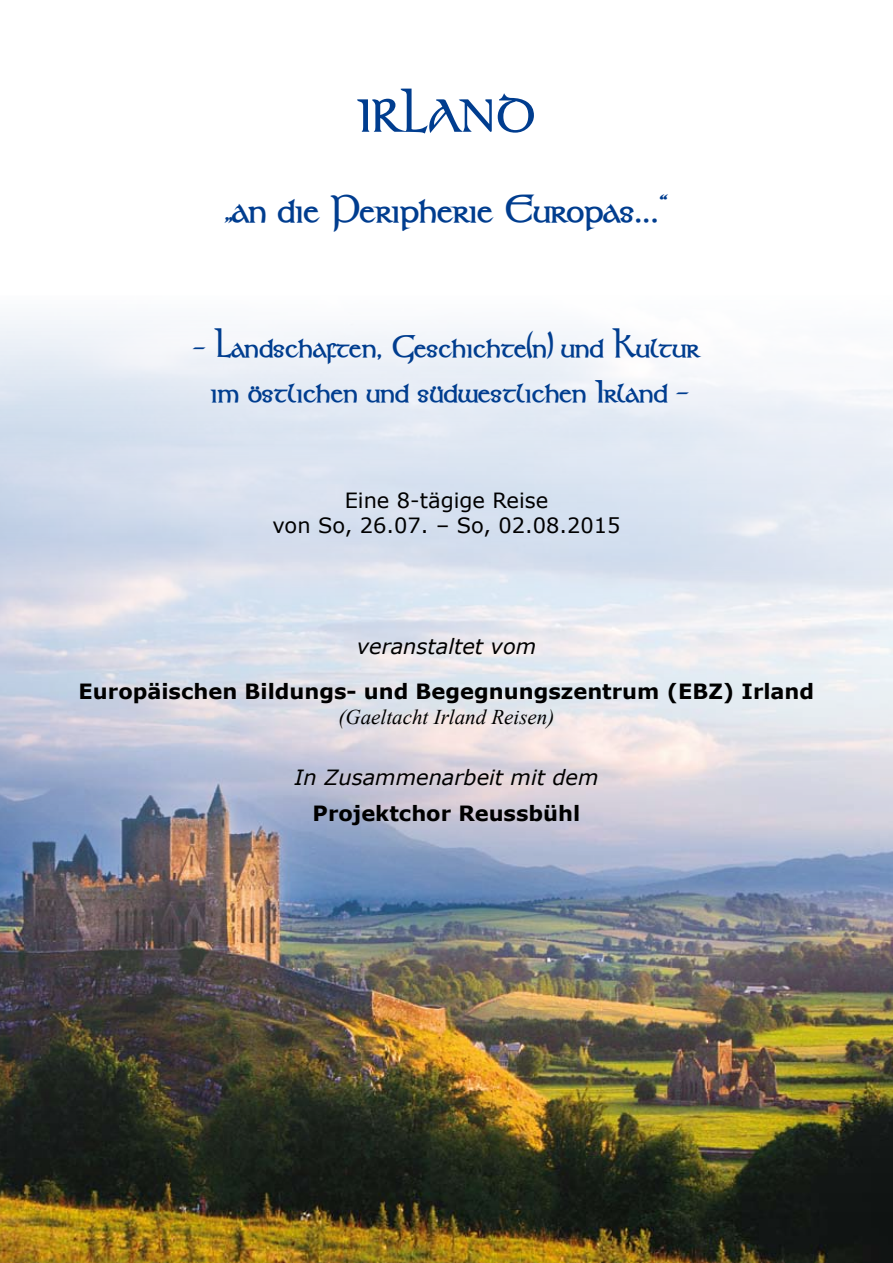
<style>
.page{position:relative;width:893px;height:1263px;background:#fff}
.page>*{position:absolute;margin:0;border:0;box-sizing:border-box;transform-origin:0 0}
.t1{font:700 54px "Kelt";color:#003d8f}
.t2{font:700 45px "Kelt";color:#003d8f}
.t3{font:700 36px/45px "Kelt";color:#003d8f;text-align:center}
.t4{font:700 21px "Verdana";color:#000}
.t5{font:21px/25.2px "Verdana";color:#000;text-align:center}
.t6{font:italic 21px "Verdana";color:#000}
.t7{font:italic 21px "Times New Roman";color:#000}
</style>
<div class="page">
<img style="left:0;top:316px;width:893px;height:947px">
<h1 class="t1" style="left:358px;top:89px;width:179px">IRLAND</h1>
<h2 class="t2" style="left:225px;top:186px;width:444px">„an die Peripherie Europas...“</h2>
<h3 class="t3" style="left:193px;top:324px;width:508px">- Landschaften, Geschichte(n) und Kultur im östlichen und südwestlichen Irland -</h3>
<p class="t5" style="left:272px;top:487px;width:350px">Eine 8-tägige Reise<br>von So, 26.07. – So, 02.08.2015</p>
<p class="t6" style="left:357px;top:633px;width:181px">veranstaltet vom</p>
<p class="t4" style="left:79px;top:678px;width:737px">Europäischen Bildungs- und Begegnungszentrum (EBZ) Irland</p>
<p class="t7" style="left:339px;top:702px;width:217px">(Gaeltacht Irland Reisen)</p>
<p class="t6" style="left:295px;top:764px;width:305px">In Zusammenarbeit mit dem</p>
<p class="t4" style="left:313px;top:800px;width:269px">Projektchor Reussbühl</p>
</div>
